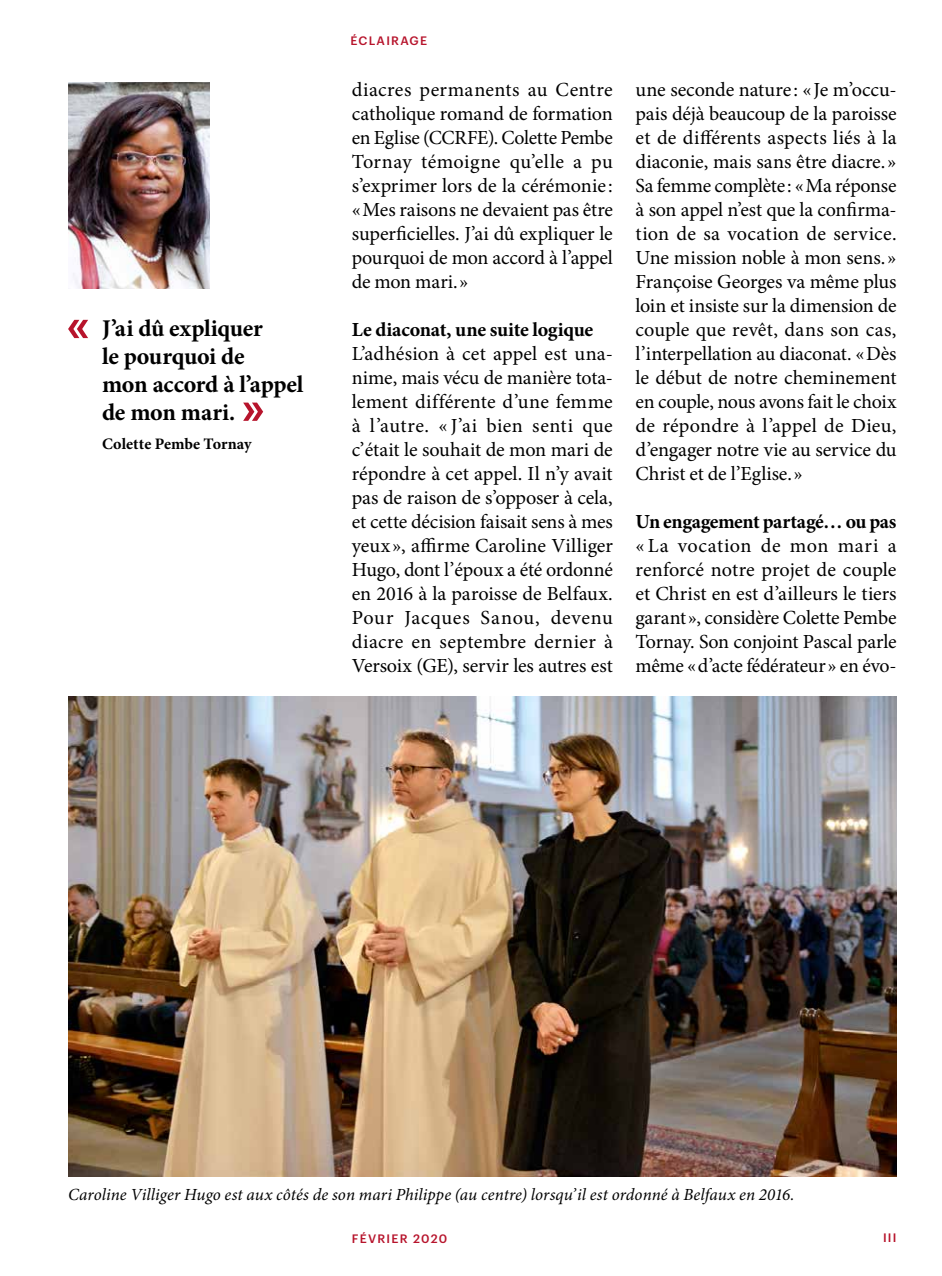
<style>
.page{position:relative;width:942px;height:1276px;background:#fff}
.page>*{position:absolute;margin:0;border:0;box-sizing:border-box;transform-origin:0 0}
.t1{font:700 24px/28px "Minion Pro";letter-spacing:-.015em;color:#000}
.t2{font:20px/24px "Minion Pro";letter-spacing:-.005em;color:#000;text-align:justify}
.t3{font:700 20px "Minion Pro";letter-spacing:-.02em;color:#000}
.t4{font:italic 17px "Minion Pro";letter-spacing:.005em;color:#000}
.t5{font:700 16px "Minion Pro";color:#000}
.t6{font:500 12px "Graphik";letter-spacing:.105em;color:#b7142c}
</style>
<div class="page">
<img style="left:68px;top:696px;width:828px;height:480px">
<img style="left:68px;top:83px;width:142px;height:205px">
<svg style="left:68px;top:320px;width:20px;height:18px"></svg>
<svg style="left:243px;top:402px;width:20px;height:19px"></svg>
<p class="t1" style="left:102px;top:314px;width:203px">J’ai dû expliquer<br>le pourquoi de<br>mon accord à l’appel de mon mari.</p>
<p class="t5" style="left:102px;top:433px;width:151px">Colette Pembe Tornay</p>
<p class="t6" style="left:350px;top:31px;width:78px">ÉCLAIRAGE</p>
<p class="t2" style="left:351px;top:78px;width:262px">diacres permanents au Centre catholique romand de formation en Eglise (CCRFE). Colette Pembe Tornay témoigne qu’elle a pu s’exprimer lors de la cérémonie : «Mes raisons ne devaient pas être superficielles. J’ai dû expliquer le pourquoi de mon accord à l’appel de mon mari.»</p>
<p class="t3" style="left:351px;top:316px;width:243px">Le diaconat, une suite logique</p>
<p class="t2" style="left:351px;top:342px;width:262px">L’adhésion à cet appel est una&shy;nime, mais vécu de manière tota&shy;lement différente d’une femme à l’autre. « J’ai bien senti que c’était le souhait de mon mari de répondre à cet appel. Il n’y avait pas de raison de s’opposer à cela, et cette décision faisait sens à mes yeux», affirme Caroline Villiger Hugo, dont l’époux a été ordonné en 2016 à la paroisse de Belfaux.<br>Pour Jacques Sanou, devenu diacre en septembre dernier à Versoix (GE), servir les autres est</p>
<p class="t2" style="left:635px;top:78px;width:262px">une seconde nature: «Je m’occu&shy;pais déjà beaucoup de la paroisse et de différents aspects liés à la diaconie, mais sans être diacre.» Sa femme complète: «Ma réponse à son appel n’est que la confirma&shy;tion de sa vocation de service.<br>Une mission noble à mon sens.» Françoise Georges va même plus loin et insiste sur la dimension de couple que revêt, dans son cas, l’interpellation au diaconat. «Dès le début de notre cheminement en couple, nous avons fait le choix de répondre à l’appel de Dieu, d’engager notre vie au service du Christ et de l’Eglise.»</p>
<p class="t3" style="left:635px;top:508px;width:262px">Un engagement partagé… ou pas</p>
<p class="t2" style="left:635px;top:534px;width:262px">« La vocation de mon mari a renforcé notre projet de couple et Christ en est d’ailleurs le tiers garant», considère Colette Pembe Tornay. Son conjoint Pascal parle même «d’acte fédérateur» en évo-</p>
<p class="t4" style="left:68px;top:1183px;width:727px">Caroline Villiger Hugo est aux côtés de son mari Philippe (au centre) lorsqu’il est ordonné à Belfaux en 2016.</p>
<p class="t6" style="left:352px;top:1229px;width:97px">FÉVRIER 2020</p>
<p class="t6" style="left:882px;top:1228px;width:15px">III</p>
</div>
